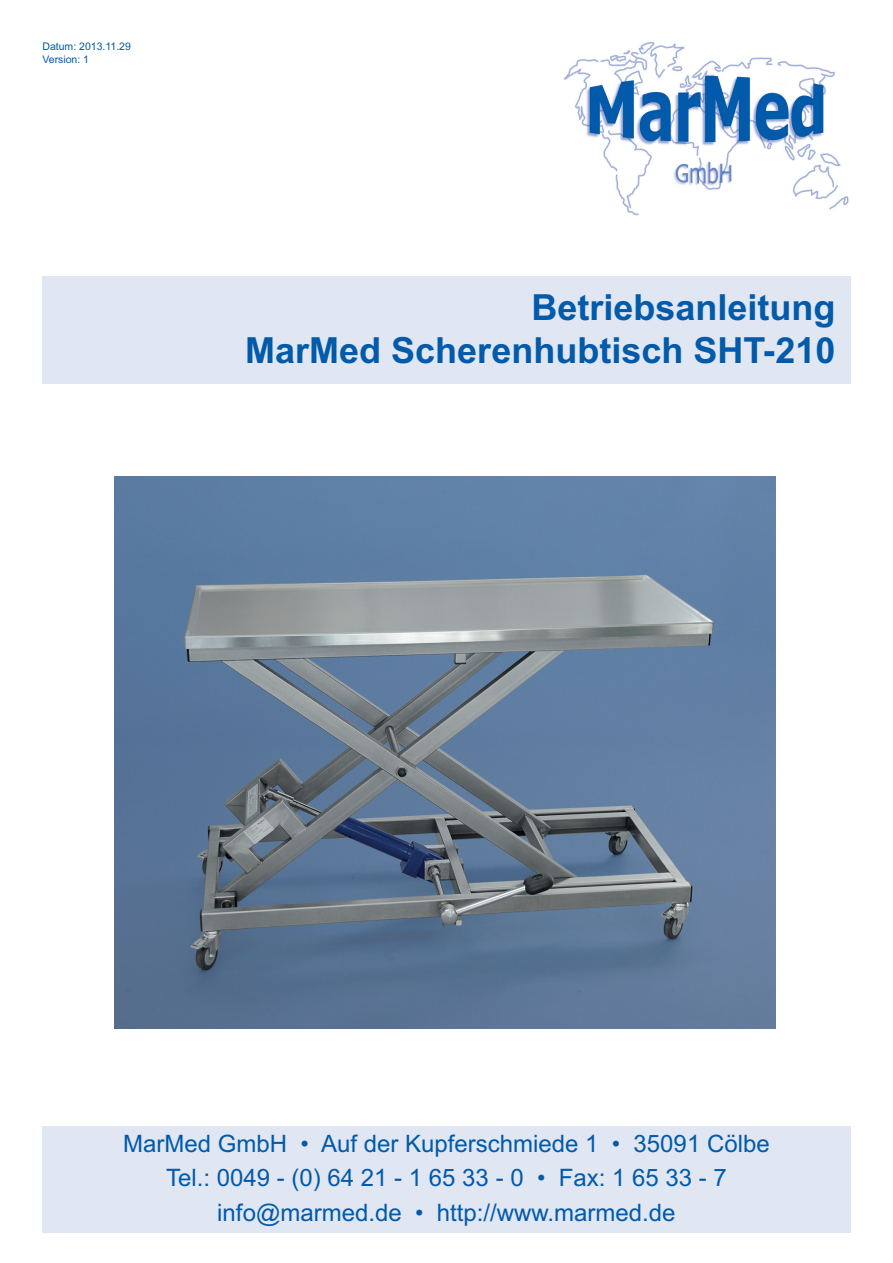
<style>
.page{position:relative;width:893px;height:1263px;background:#fff}
.page>*{position:absolute;margin:0;border:0;box-sizing:border-box;transform-origin:0 0}
.t1{font:700 36px/43.2px "Arial";color:#015aaa;text-align:right}
.t2{font:24px/34.5px "Arial";color:#015aaa;text-align:center}
.t3{font:10.5px/12.6px "Arial";color:#015aaa}
</style>
<div class="page">
<img style="left:564px;top:42px;width:285px;height:174px">
<div style="left:42px;top:276px;width:808px;height:108px;background:#e1e6f3"></div>
<div style="left:42px;top:1127px;width:808px;height:106px;background:#e1e6f3"></div>
<img style="left:115px;top:477px;width:660px;height:552px">
<p class="t3" style="left:42px;top:41px;width:90px">Datum: 2013.11.29<br>Version: 1</p>
<h1 class="t1" style="left:245px;top:290px;width:592px">Betriebsanleitung<br>MarMed Scherenhubtisch SHT-210</h1>
<p class="t2" style="left:123px;top:1128px;width:648px">MarMed GmbH • Auf der Kupferschmiede 1 • 35091 Cölbe<br>Tel.: 0049 - (0) 64 21 - 1 65 33 - 0 • Fax: 1 65 33 - 7 info@marmed.de • http://www.marmed.de</p>
</div>
